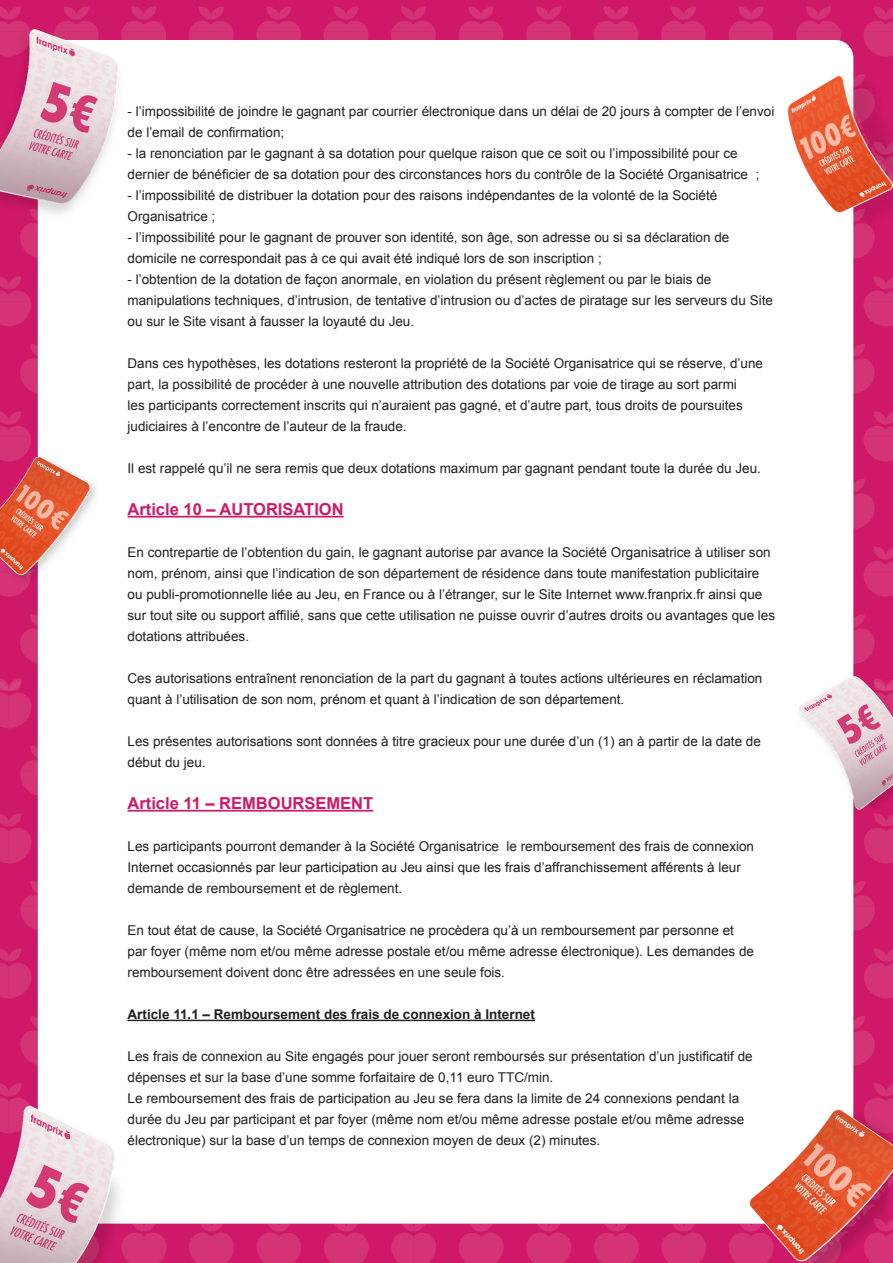
<style>
.page{position:relative;width:893px;height:1263px;background:#fff}
.page>*{position:absolute;margin:0;border:0;box-sizing:border-box;transform-origin:0 0}
.Le_Texte_courant{font:700 16.5px "Arial";color:#ce1968}
.Le_Texte_courant-2{font:13.5px/21px "Arial";color:#231f20}
.Le_Texte_courant-3{font:700 13.5px "Arial";color:#231f20}
</style>
<div class="page">
<img style="left:0;top:0;width:893px;height:1263px">
<hr style="left:128px;top:516px;width:216px;height:1px;background:#ce1968">
<hr style="left:128px;top:810px;width:245px;height:1px;background:#ce1968">
<hr style="left:128px;top:1020px;width:407px;height:1px;background:#231f20">
<p class="Le_Texte_courant-2" style="left:128px;top:101px;width:648px">- l’impossibilité de joindre le gagnant par courrier électronique dans un délai de 20 jours à compter de l’envoi de l’email de confirmation;</p>
<p class="Le_Texte_courant-2" style="left:128px;top:143px;width:633px">- la renonciation par le gagnant à sa dotation pour quelque raison que ce soit ou l’impossibilité pour ce dernier de bénéficier de sa dotation pour des circonstances hors du contrôle de la Société Organisatrice ;</p>
<p class="Le_Texte_courant-2" style="left:128px;top:185px;width:591px">- l’impossibilité de distribuer la dotation pour des raisons indépendantes de la volonté de la Société<br>Organisatrice ;</p>
<p class="Le_Texte_courant-2" style="left:128px;top:227px;width:603px">- l’impossibilité pour le gagnant de prouver son identité, son âge, son adresse ou si sa déclaration de domicile ne correspondait pas à ce qui avait été indiqué lors de son inscription ;</p>
<p class="Le_Texte_courant-2" style="left:128px;top:269px;width:647px">- l’obtention de la dotation de façon anormale, en violation du présent règlement ou par le biais de manipulations techniques, d’intrusion, de tentative d’intrusion ou d’actes de piratage sur les serveurs du Site ou sur le Site visant à fausser la loyauté du Jeu.</p>
<p class="Le_Texte_courant-2" style="left:128px;top:353px;width:637px">Dans ces hypothèses, les dotations resteront la propriété de la Société Organisatrice qui se réserve, d’une part, la possibilité de procéder à une nouvelle attribution des dotations par voie de tirage au sort parmi<br>les participants correctement inscrits qui n’auraient pas gagné, et d’autre part, tous droits de poursuites judiciaires à l’encontre de l’auteur de la fraude.</p>
<p class="Le_Texte_courant-2" style="left:128px;top:458px;width:635px">Il est rappelé qu’il ne sera remis que deux dotations maximum par gagnant pendant toute la durée du Jeu.</p>
<p class="Le_Texte_courant" style="left:128px;top:498px;width:218px">Article 10 – AUTORISATION</p>
<p class="Le_Texte_courant-2" style="left:128px;top:542px;width:649px">En contrepartie de l’obtention du gain, le gagnant autorise par avance la Société Organisatrice à utiliser son nom, prénom, ainsi que l’indication de son département de résidence dans toute manifestation publicitaire ou publi-promotionnelle liée au Jeu, en France ou à l’étranger, sur le Site Internet www.franprix.fr ainsi que sur tout site ou support affilié, sans que cette utilisation ne puisse ouvrir d’autres droits ou avantages que les dotations attribuées.</p>
<p class="Le_Texte_courant-2" style="left:128px;top:668px;width:636px">Ces autorisations entraînent renonciation de la part du gagnant à toutes actions ultérieures en réclamation quant à l’utilisation de son nom, prénom et quant à l’indication de son département.</p>
<p class="Le_Texte_courant-2" style="left:128px;top:731px;width:635px">Les présentes autorisations sont données à titre gracieux pour une durée d’un (1) an à partir de la date de début du jeu.</p>
<p class="Le_Texte_courant" style="left:128px;top:792px;width:247px">Article 11 – REMBOURSEMENT</p>
<p class="Le_Texte_courant-2" style="left:128px;top:836px;width:628px">Les participants pourront demander à la Société Organisatrice le remboursement des frais de connexion<br>Internet occasionnés par leur participation au Jeu ainsi que les frais d’affranchissement afférents à leur demande de remboursement et de règlement.</p>
<p class="Le_Texte_courant-2" style="left:128px;top:920px;width:628px">En tout état de cause, la Société Organisatrice ne procèdera qu’à un remboursement par personne et par foyer (même nom et/ou même adresse postale et/ou même adresse électronique). Les demandes de remboursement doivent donc être adressées en une seule fois.</p>
<p class="Le_Texte_courant-3" style="left:128px;top:1005px;width:409px">Article 11.1 – Remboursement des frais de connexion à Internet</p>
<p class="Le_Texte_courant-2" style="left:128px;top:1046px;width:627px">Les frais de connexion au Site engagés pour jouer seront remboursés sur présentation d’un justificatif de dépenses et sur la base d’une somme forfaitaire de 0,11 euro TTC/min.</p>
<p class="Le_Texte_courant-2" style="left:128px;top:1088px;width:618px">Le remboursement des frais de participation au Jeu se fera dans la limite de 24 connexions pendant la durée du Jeu par participant et par foyer (même nom et/ou même adresse postale et/ou même adresse électronique) sur la base d’un temps de connexion moyen de deux (2) minutes.</p>
</div>
